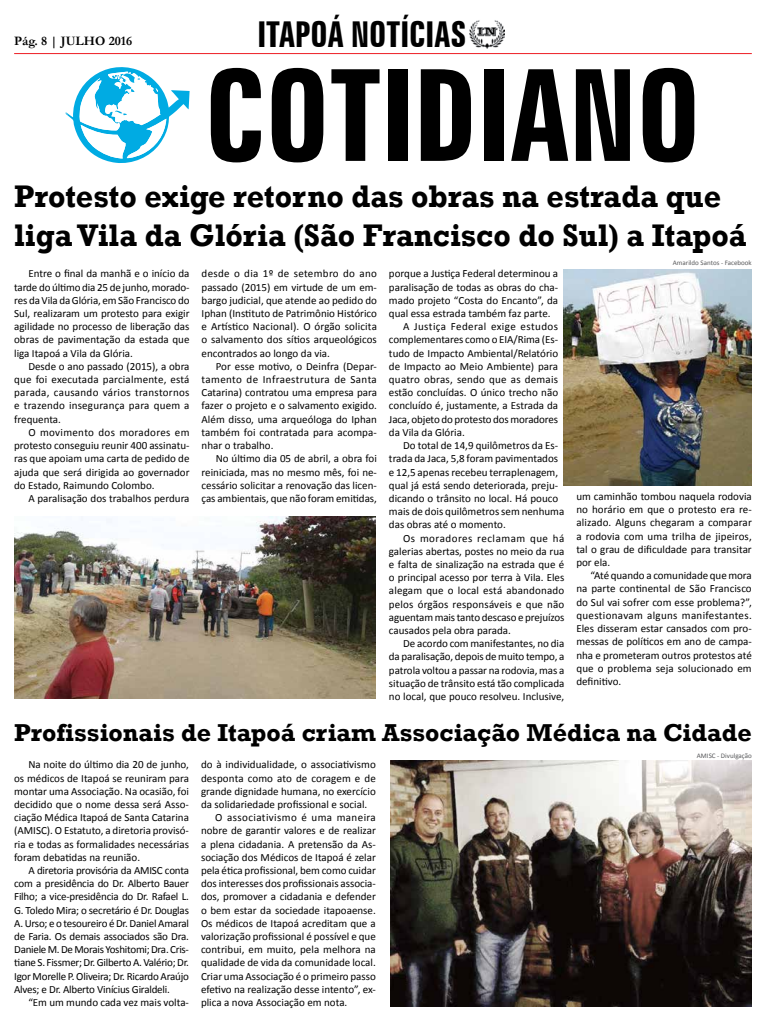
<style>
.page{position:relative;width:766px;height:1021px;background:#fff}
.page>*{position:absolute;margin:0;border:0;box-sizing:border-box;transform-origin:0 0}
.t1{font:700 extra-condensed 127.2px "Zurich BT";color:#000}
.t2{font:700 extra-condensed 35.6px "Zurich BT";color:#000}
.t3{font:700 32px/38.4px "Rockwell";color:#000;scale:.95 1}
.t4{font:700 25px "Rockwell";color:#000}
.t5{font:700 13px "Garamond";color:#000}
.t6{font:11px/13.2px "Calibri";color:#000;text-align:justify}
.t7{font:11px "Calibri";letter-spacing:.02em;color:#000}
.t8{font:11px "Calibri";letter-spacing:.04em;color:#000}
.t9{font:11px "Calibri";letter-spacing:.035em;color:#000}
.t10{font:11px "Calibri";letter-spacing:.045em;color:#000}
.t11{font:7px "Calibri";color:#58595b}
</style>
<div class="page">
<img style="left:469px;top:20px;width:35px;height:29px">
<hr style="left:14px;top:53px;width:737px;height:1px;background:#ed1d24">
<svg style="left:65px;top:67px;width:124px;height:96px"></svg>
<img style="left:390px;top:760px;width:361px;height:246px">
<img style="left:14px;top:516px;width:362px;height:182px">
<img style="left:563px;top:269px;width:188px;height:216px">
<h2 class="t2" style="left:257px;top:14px;width:210px">ITAPOÁ NOTÍCIAS</h2>
<h1 class="t1" style="left:204px;top:43px;width:497px">COTIDIANO</h1>
<h3 class="t3" style="left:14px;top:177px;width:772px">Protesto exige retorno das obras na estrada que liga Vila da Glória (São Francisco do Sul) a Itapoá</h3>
<p class="t6" style="left:14px;top:267px;width:177px;text-indent:14px">Entre o final da manhã e o início da tarde do último dia 25 de junho, morado&shy;res da Vila da Glória, em São Francisco do Sul, realizaram um protesto para exigir agilidade no processo de liberação das obras de pavimentação da estada que liga Itapoá a Vila da Glória.</p>
<p class="t6" style="left:14px;top:359px;width:177px;text-indent:14px">Desde o ano passado (2015), a obra que foi executada parcialmente, está parada, causando vários transtornos e trazendo insegurança para quem a frequenta.</p>
<p class="t6" style="left:14px;top:425px;width:177px;text-indent:14px">O movimento dos moradores em protesto conseguiu reunir 400 assinatu&shy;ras que apoiam uma carta de pedido de ajuda que será dirigida ao governador do Estado, Raimundo Colombo.</p>
<p class="t6" style="left:28px;top:491px;width:163px">A paralisação dos trabalhos perdura</p>
<p class="t5" style="left:14px;top:32px;width:119px">Pág. 8 | JULHO 2016</p>
<p class="t11" style="left:672px;top:258px;width:80px">Amarildo Santos - Facebook</p>
<p class="t6" style="left:389px;top:267px;width:171px">porque a Justiça Federal determinou a</p>
<p class="t6" style="left:389px;top:280px;width:171px">paralisação de todas as obras do cha-</p>
<p class="t6" style="left:389px;top:293px;width:171px">mado projeto “Costa do Encanto”, da</p>
<p class="t6" style="left:389px;top:307px;width:163px">qual essa estrada também faz parte.</p>
<p class="t8" style="left:403px;top:319px;width:156px">A Justiça Federal exige estudos</p>
<p class="t6" style="left:389px;top:333px;width:171px">complementares como o EIA/Rima (Es-</p>
<p class="t6" style="left:389px;top:346px;width:171px">tudo de Impacto Ambiental/Relatório</p>
<p class="t6" style="left:389px;top:359px;width:171px">de Impacto ao Meio Ambiente) para</p>
<p class="t7" style="left:389px;top:372px;width:171px">quatro obras, sendo que as demais</p>
<p class="t6" style="left:389px;top:386px;width:171px">estão concluídas. O único trecho não</p>
<p class="t6" style="left:389px;top:399px;width:171px">concluído é, justamente, a Estrada da</p>
<p class="t6" style="left:389px;top:412px;width:171px">Jaca, objeto do protesto dos moradores</p>
<p class="t6" style="left:389px;top:425px;width:77px">da Vila da Glória.</p>
<p class="t6" style="left:403px;top:439px;width:156px">Do total de 14,9 quilômetros da Es-</p>
<p class="t6" style="left:389px;top:452px;width:171px">trada da Jaca, 5,8 foram pavimentados</p>
<p class="t6" style="left:389px;top:465px;width:171px">e 12,5 apenas recebeu terraplenagem,</p>
<p class="t6" style="left:389px;top:478px;width:171px">qual já está sendo deteriorada, preju-</p>
<p class="t6" style="left:389px;top:491px;width:171px">dicando o trânsito no local. Há pouco</p>
<p class="t6" style="left:389px;top:505px;width:177px">mais de dois quilômetros sem nenhuma</p>
<p class="t6" style="left:389px;top:518px;width:118px">das obras até o momento.</p>
<p class="t10" style="left:403px;top:531px;width:163px">Os moradores reclamam que há</p>
<p class="t6" style="left:389px;top:544px;width:177px">galerias abertas, postes no meio da rua</p>
<p class="t6" style="left:389px;top:557px;width:177px">e falta de sinalização na estrada que é</p>
<p class="t6" style="left:389px;top:571px;width:177px">o principal acesso por terra à Vila. Eles</p>
<p class="t6" style="left:389px;top:584px;width:177px">alegam que o local está abandonado</p>
<p class="t6" style="left:389px;top:597px;width:177px">pelos órgãos responsáveis e que não</p>
<p class="t6" style="left:389px;top:610px;width:177px">aguentam mais tanto descaso e prejuízos</p>
<p class="t6" style="left:389px;top:623px;width:123px">causados pela obra parada.</p>
<p class="t6" style="left:403px;top:637px;width:163px">De acordo com manifestantes, no dia</p>
<p class="t6" style="left:389px;top:650px;width:177px">da paralisação, depois de muito tempo, a</p>
<p class="t6" style="left:389px;top:663px;width:177px">patrola voltou a passar na rodovia, mas a</p>
<p class="t6" style="left:389px;top:676px;width:177px">situação de trânsito está tão complicada</p>
<p class="t6" style="left:389px;top:689px;width:177px">no local, que pouco resolveu. Inclusive,</p>
<p class="t6" style="left:201px;top:267px;width:177px">desde o dia 1º de setembro do ano passado (2015) em virtude de um em&shy;bargo judicial, que atende ao pedido do Iphan (Instituto de Patrimônio Histórico e Artístico Nacional). O órgão solicita o salvamento dos sítios arqueológicos encontrados ao longo da via.</p>
<p class="t6" style="left:201px;top:359px;width:177px;text-indent:14px">Por esse motivo, o Deinfra (Depar&shy;tamento de Infraestrutura de Santa Catarina) contratou uma empresa para fazer o projeto e o salvamento exigido.<br>Além disso, uma arqueóloga do Iphan também foi contratada para acompa&shy;nhar o trabalho.</p>
<p class="t6" style="left:201px;top:452px;width:177px;text-indent:14px">No último dia 05 de abril, a obra foi reiniciada, mas no mesmo mês, foi ne&shy;cessário solicitar a renovação das licen&shy;ças ambientais, que não foram emitidas,</p>
<p class="t6" style="left:576px;top:490px;width:177px">um caminhão tombou naquela rodovia no horário em que o protesto era re&shy;alizado. Alguns chegaram a comparar a rodovia com uma trilha de jipeiros, tal o grau de dificuldade para transitar por ela.</p>
<p class="t6" style="left:576px;top:569px;width:177px;text-indent:14px">“Até quando a comunidade que mora na parte continental de São Francisco do Sul vai sofrer com esse problema?”, questionavam alguns manifestantes.<br>Eles disseram estar cansados com pro&shy;messas de políticos em ano de campa&shy;nha e prometeram outros protestos até que o problema seja solucionado em definitivo.</p>
<h3 class="t4" style="left:14px;top:717px;width:739px">Profissionais de Itapoá criam Associação Médica na Cidade</h3>
<p class="t6" style="left:14px;top:758px;width:176px;text-indent:14px">Na noite do último dia 20 de junho, os médicos de Itapoá se reuniram para montar uma Associação. Na ocasião, foi decidido que o nome dessa será Asso&shy;ciação Médica Itapoá de Santa Catarina (AMISC). O Estatuto, a diretoria provisó&shy;ria e todas as formalidades necessárias foram debatidas na reunião.</p>
<p class="t6" style="left:14px;top:863px;width:176px;text-indent:14px">A diretoria provisória da AMISC conta com a presidência do Dr. Alberto Bauer Filho; a vice-presidência do Dr. Rafael L.<br>G. Toledo Mira; o secretário é Dr. Douglas A. Urso; e o tesoureiro é Dr. Daniel Amaral de Faria. Os demais associados são Dra.<br>Daniele M. De Morais Yoshitomi; Dra. Cris&shy;tiane S. Fissmer; Dr. Gilberto A. Valério; Dr.<br>Igor Morelle P. Oliveira; Dr. Ricardo Araújo Alves; e Dr. Alberto Vinícius Giraldeli.</p>
<p class="t6" style="left:28px;top:995px;width:162px">“Em um mundo cada vez mais volta-</p>
<p class="t6" style="left:201px;top:758px;width:176px">do à individualidade, o associativismo</p>
<p class="t6" style="left:201px;top:771px;width:176px">desponta como ato de coragem e de</p>
<p class="t6" style="left:201px;top:784px;width:176px">grande dignidade humana, no exercício</p>
<p class="t6" style="left:201px;top:797px;width:168px">da solidariedade profissional e social.</p>
<p class="t9" style="left:215px;top:810px;width:162px">O associativismo é uma maneira</p>
<p class="t6" style="left:201px;top:824px;width:176px">nobre de garantir valores e de realizar</p>
<p class="t6" style="left:201px;top:837px;width:176px">a plena cidadania. A pretensão da As-</p>
<p class="t6" style="left:201px;top:850px;width:176px">sociação dos Médicos de Itapoá é zelar</p>
<p class="t6" style="left:201px;top:863px;width:176px">pela ética profissional, bem como cuidar</p>
<p class="t6" style="left:201px;top:877px;width:176px">dos interesses dos profissionais associa-</p>
<p class="t6" style="left:201px;top:890px;width:176px">dos, promover a cidadania e defender</p>
<p class="t6" style="left:201px;top:903px;width:176px">o bem estar da sociedade itapoaense.</p>
<p class="t6" style="left:201px;top:916px;width:176px">Os médicos de Itapoá acreditam que a</p>
<p class="t6" style="left:201px;top:929px;width:176px">valorização profissional é possível e que</p>
<p class="t6" style="left:201px;top:943px;width:176px">contribui, em muito, pela melhora na</p>
<p class="t6" style="left:201px;top:956px;width:176px">qualidade de vida da comunidade local.</p>
<p class="t6" style="left:201px;top:969px;width:176px">Criar uma Associação é o primeiro passo</p>
<p class="t6" style="left:201px;top:982px;width:176px">efetivo na realização desse intento”, ex-</p>
<p class="t6" style="left:201px;top:995px;width:148px">plica a nova Associação em nota.</p>
<p class="t11" style="left:696px;top:750px;width:56px">AMISC - Divulgação</p>
</div>
